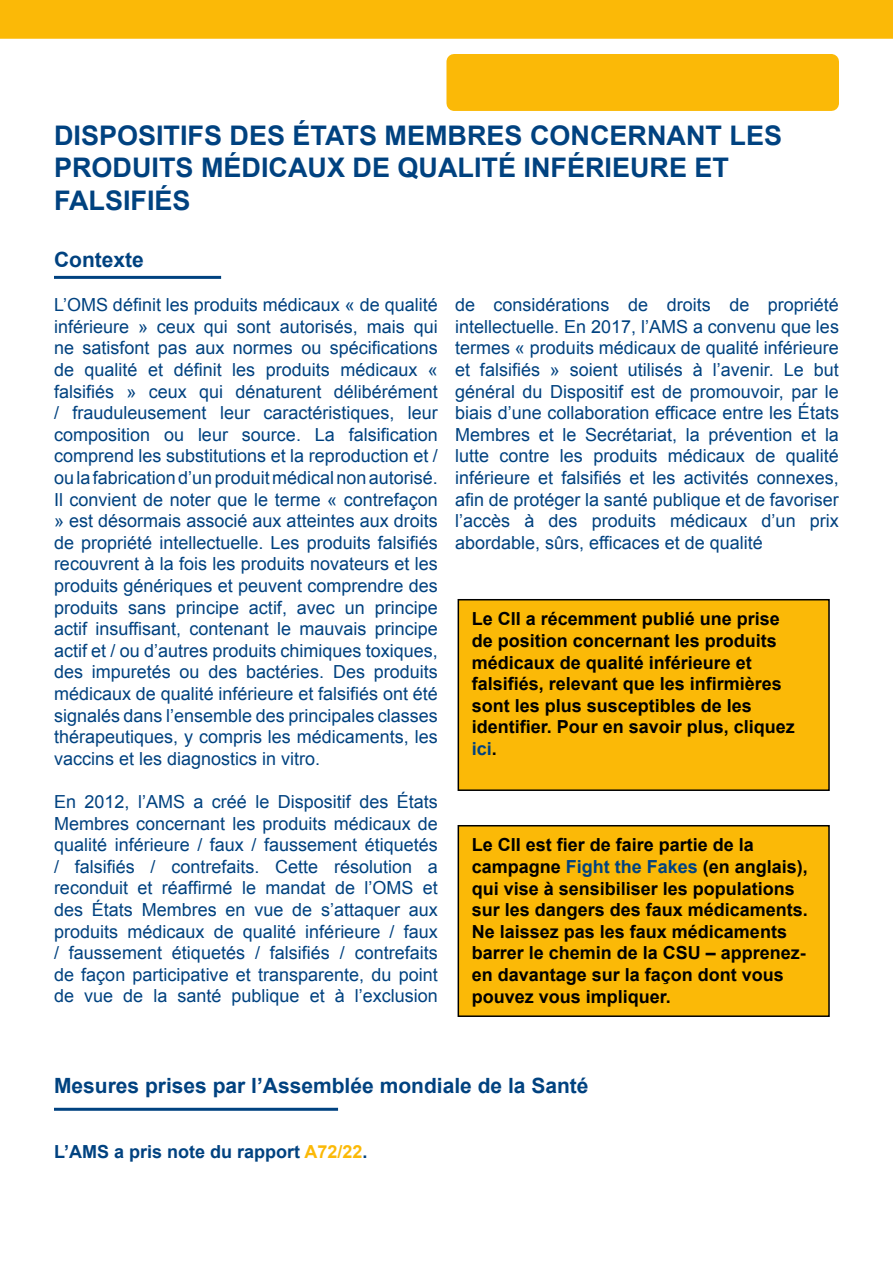
<style>
.page{position:relative;width:893px;height:1263px;background:#fff}
.page>*{position:absolute;margin:0;border:0;box-sizing:border-box;transform-origin:0 0}
.t1{font:700 27px/32.4px "Arial";color:#004280}
.t2{font:700 21px "Arial";color:#004280}
.t3{font:18px/21.6px "Arial";color:#004280;text-align:justify}
.t4{font:700 18px/21.6px "Arial";color:#000}
.t5{font:700 18px "Arial";color:#004280}
.s1{color:#004280}
.s2{color:#fbb907}
</style>
<div class="page">
<div style="left:0;top:0;width:893px;height:39px;background:#fbb907"></div>
<hr style="left:54px;top:276px;width:167px;height:3px;background:#004280">
<div style="left:458px;top:600px;width:371px;height:190px;background:#fbb907"></div>
<div style="left:458px;top:599px;width:372px;height:192px;border:2px solid #000"></div>
<div style="left:458px;top:826px;width:371px;height:190px;background:#fbb907"></div>
<div style="left:458px;top:825px;width:372px;height:192px;border:2px solid #000"></div>
<div style="left:446px;top:54px;width:393px;height:57px;background:#fbb907"></div>
<hr style="left:54px;top:1108px;width:284px;height:3px;background:#004280">
<h1 class="t1" style="left:54px;top:120px;width:730px">DISPOSITIFS DES ÉTATS MEMBRES CONCERNANT LES<br>PRODUITS MÉDICAUX DE QUALITÉ INFÉRIEURE ET<br>FALSIFIÉS</h1>
<p class="t2" style="left:54px;top:246px;width:91px">Contexte</p>
<p class="t3" style="left:54px;top:294px;width:385px">L’OMS définit les produits médicaux « de qualité inférieure » ceux qui sont autorisés, mais qui ne satisfont pas aux normes ou spécifications de qualité et définit les produits médicaux « falsifiés » ceux qui dénaturent délibérément / frauduleusement leur caractéristiques, leur composition ou leur source. La falsification comprend les substitutions et la reproduction et / ou la fabrication d’un produit médical non autorisé.<br>Il convient de noter que le terme « contrefaçon » est désormais associé aux atteintes aux droits de propriété intellectuelle. Les produits falsifiés recouvrent à la fois les produits novateurs et les produits génériques et peuvent comprendre des produits sans principe actif, avec un principe actif insuffisant, contenant le mauvais principe actif et / ou d’autres produits chimiques toxiques, des impuretés ou des bactéries. Des produits médicaux de qualité inférieure et falsifiés ont été signalés dans l’ensemble des principales classes thérapeutiques, y compris les médicaments, les vaccins et les diagnostics in vitro.</p>
<p class="t3" style="left:54px;top:791px;width:385px">En 2012, l’AMS a créé le Dispositif des États Membres concernant les produits médicaux de qualité inférieure / faux / faussement étiquetés / falsifiés / contrefaits. Cette résolution a reconduit et réaffirmé le mandat de l’OMS et des États Membres en vue de s’attaquer aux produits médicaux de qualité inférieure / faux / faussement étiquetés / falsifiés / contrefaits de façon participative et transparente, du point de vue de la santé publique et à l’exclusion</p>
<p class="t3" style="left:455px;top:294px;width:385px">de considérations de droits de propriété intellectuelle. En 2017, l’AMS a convenu que les termes « produits médicaux de qualité inférieure et falsifiés » soient utilisés à l’avenir. Le but général du Dispositif est de promouvoir, par le biais d’une collaboration efficace entre les États Membres et le Secrétariat, la prévention et la lutte contre les produits médicaux de qualité inférieure et falsifiés et les activités connexes, afin de protéger la santé publique et de favoriser l’accès à des produits médicaux d’un prix abordable, sûrs, efficaces et de qualité</p>
<p class="t4" style="left:472px;top:609px;width:325px">Le CII a récemment publié une prise de position concernant les produits médicaux de qualité inférieure et falsifiés, relevant que les infirmières sont les plus susceptibles de les identifier. Pour en savoir plus, cliquez <span class="s1">ici</span>.</p>
<p class="t4" style="left:472px;top:835px;width:338px">Le CII est fier de faire partie de la campagne <span class="s1">Fight the Fakes</span> (en anglais), qui vise à sensibiliser les populations sur les dangers des faux médicaments.<br>Ne laissez pas les faux médicaments barrer le chemin de la CSU – apprenez&shy;en davantage sur la façon dont vous pouvez vous impliquer.</p>
<p class="t2" style="left:54px;top:1072px;width:536px">Mesures prises par l’Assemblée mondiale de la Santé</p>
<p class="t5" style="left:54px;top:1140px;width:315px">L’AMS a pris note du rapport <span class="s2">A72/22</span>.</p>
</div>
